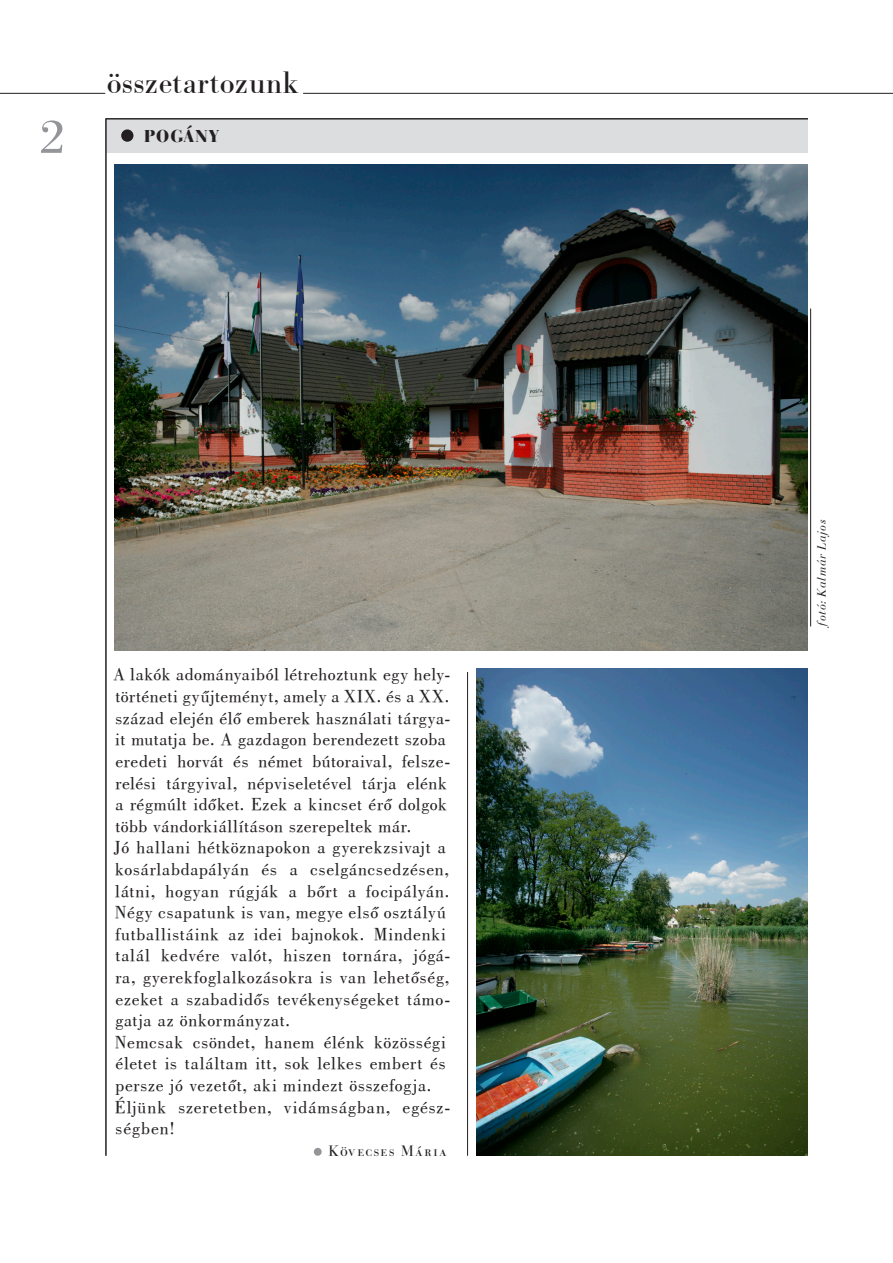
<style>
.page{position:relative;width:893px;height:1263px;background:#fff}
.page>*{position:absolute;margin:0;border:0;box-sizing:border-box;transform-origin:0 0}
.t1{font:51px "Bodoni Bk PFL";color:#939598}
.t2{font:30px "B Bodoni PFL";letter-spacing:.03em;color:#231f20}
.t3{font:18px/21.6px "Bodoni Bk PFL";letter-spacing:.035em;color:#231f20}
.t4{font:18px "Bauer Bodoni Blk PFL";letter-spacing:.05em;color:#231f20}
.t5{font:15px "Bauer Bodoni SCPFL";letter-spacing:.09em;color:#231f20}
.t6{font:italic 12px "Bauer Bodoni Os FPFL";letter-spacing:.055em;color:#231f20}
</style>
<div class="page">
<hr style="left:0;top:93px;width:893px;height:1px;background:#231f20">
<svg style="left:96px;top:92px;width:221px;height:44px"></svg>
<hr style="left:810px;top:308px;width:1px;height:318px;background:#231f20">
<img style="left:106px;top:118px;width:702px;height:1038px">
<h1 class="t1" style="left:40px;top:105px;width:27px">2</h1>
<h2 class="t2" style="left:107px;top:66px;width:193px">összetartozunk</h2>
<p class="t4" style="left:144px;top:124px;width:76px">POGÁNY</p>
<p class="t3" style="left:114px;top:663px;width:338px">A lakók adományaiból létrehoztunk egy hely&shy;történeti gyűjteményt, amely a XIX. és a XX. század elején élő emberek használati tárgya&shy;it mutatja be. A gazdagon berendezett szoba eredeti horvát és német bútoraival, felsze&shy;relési tárgyival, népviseletével tárja elénk a régmúlt időket. Ezek a kincset érő dolgok több vándorkiállításon szerepeltek már.<br>Jó hallani hétköznapokon a gyerekzsivajt a kosárlabdapályán és a cselgáncsedzésen, látni, hogyan rúgják a bőrt a focipályán.<br>Négy csapatunk is van, megye első osztályú futballistáink az idei bajnokok. Mindenki talál kedvére valót, hiszen tornára, jógá&shy;ra, gyerekfoglalkozásokra is van lehetőség, ezeket a szabadidős tevékenységeket támo&shy;gatja az önkormányzat.<br>Nemcsak csöndet, hanem élénk közösségi életet is találtam itt, sok lelkes embert és persze jó vezetőt, aki mindezt összefogja.<br>Éljünk szeretetben, vidámságban, egész&shy;ségben!</p>
<p class="t5" style="left:328px;top:1142px;width:120px">Kövecses Mária</p>
<p class="t6" style="left:814px;top:626px;width:107px;rotate:-90deg">fotó: Kalmár Lajos</p>
</div>
